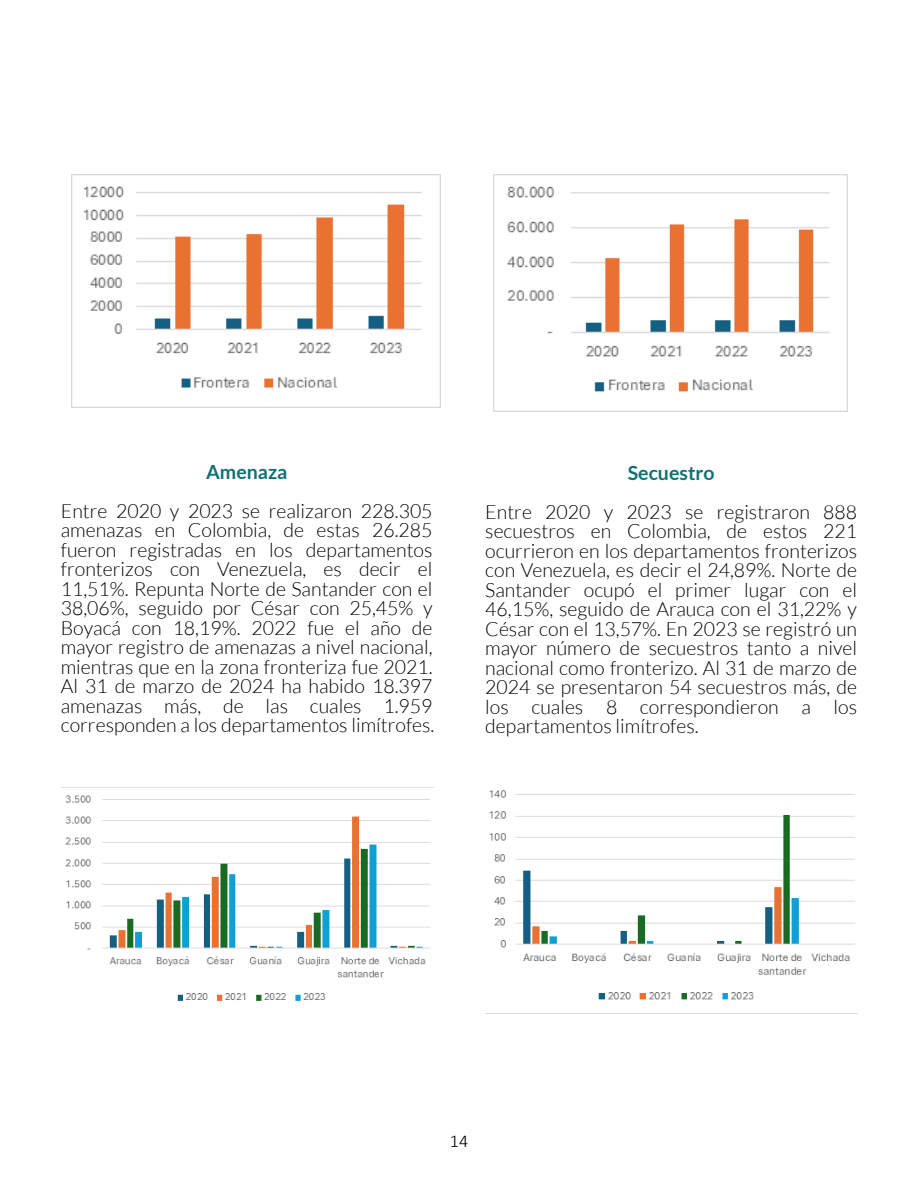
<style>
.page{position:relative;width:918px;height:1188px;background:#fff}
.page>*{position:absolute;margin:0;border:0;box-sizing:border-box;transform-origin:0 0}
.t1{font:300 19.5px/19.5px "Lato";color:#000;text-align:justify}
.t2{font:700 19.5px "Lato";color:#117075}
.t3{font:300 18px "Calibri";color:#000}
</style>
<div class="page">
<img style="left:71px;top:175px;width:370px;height:232px">
<img style="left:61px;top:787px;width:372px;height:214px">
<img style="left:494px;top:175px;width:354px;height:237px">
<img style="left:489px;top:790px;width:366px;height:210px">
<p class="t2" style="left:206px;top:460px;width:83px">Amenaza</p>
<p class="t1" style="left:61px;top:501px;width:375px">Entre 2020 y 2023 se realizaron 228.305 amenazas en Colombia, de estas 26.285 fueron registradas en los departamentos fronterizos con Venezuela, es decir el 11,51%. Repunta Norte de Santander con el 38,06%, seguido por César con 25,45% y Boyacá con 18,19%. 2022 fue el año de mayor registro de amenazas a nivel nacional, mientras que en la zona fronteriza fue 2021.<br>Al 31 de marzo de 2024 ha habido 18.397 amenazas más, de las cuales 1.959 corresponden a los departamentos limítrofes.</p>
<p class="t2" style="left:628px;top:461px;width:88px">Secuestro</p>
<p class="t1" style="left:485px;top:502px;width:373px">Entre 2020 y 2023 se registraron 888 secuestros en Colombia, de estos 221 ocurrieron en los departamentos fronterizos con Venezuela, es decir el 24,89%. Norte de Santander ocupó el primer lugar con el 46,15%, seguido de Arauca con el 31,22% y César con el 13,57%. En 2023 se registró un mayor número de secuestros tanto a nivel nacional como fronterizo. Al 31 de marzo de 2024 se presentaron 54 secuestros más, de los cuales 8 correspondieron a los departamentos limítrofes.</p>
<p class="t3" style="left:450px;top:1130px;width:20px">14</p>
</div>
